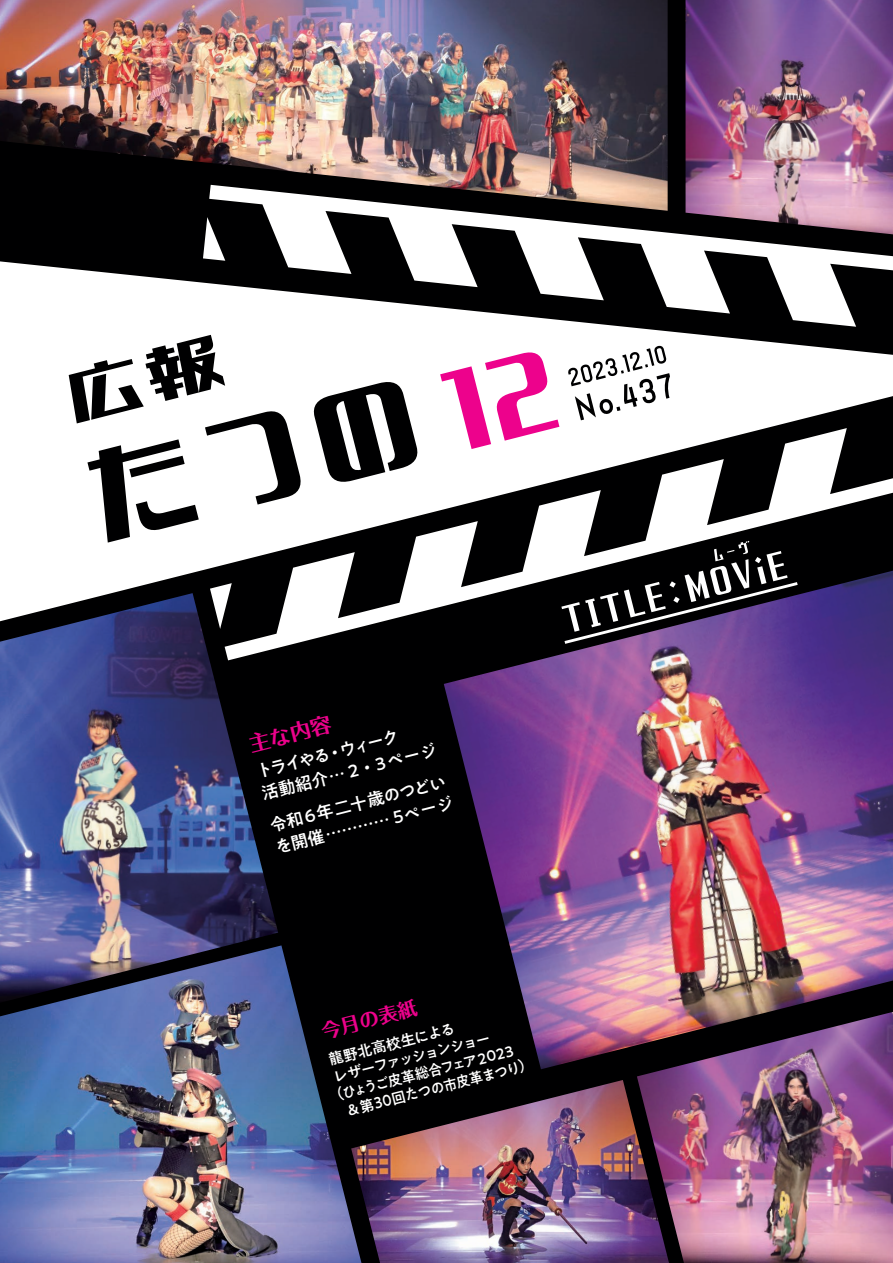
<style>
.page{position:relative;width:893px;height:1263px;background:#000001}
.page>*{position:absolute;margin:0;border:0;box-sizing:border-box;transform-origin:0 0}
.t1{font:700 21px "Folk Pro";color:#ed028c}
.t2{font:700 19.5px "Folk Pro";color:#ed028c}
.t3{font:500 17.25px/22.4px "PA1 Gothic Std N";color:#fff}
.t4{font:500 15px "PA1 Gothic Std N";color:#fff}
.s1{font-size:16.5px}
.s2{font-size:15.75px}
</style>
<div class="page">
<img style="left:0;top:0;width:668px;height:185px">
<img style="left:685px;top:0;width:208px;height:185px">
<img style="left:444px;top:660px;width:449px;height:409px">
<img style="left:0;top:621px;width:278px;height:324px">
<img style="left:0;top:945px;width:351px;height:318px">
<img style="left:637px;top:1012px;width:256px;height:251px">
<img style="left:351px;top:1080px;width:318px;height:183px">
<svg style="left:0;top:261px;width:893px;height:360px;fill:#fff"></svg>
<svg style="left:225px;top:428px;width:668px;height:232px"></svg>
<svg style="left:210px;top:583px;width:22px;height:46px"></svg>
<svg style="left:209px;top:185px;width:684px;height:142px"></svg>
<svg style="left:203px;top:217px;width:22px;height:44px"></svg>
<svg style="left:69px;top:335px;width:234px;height:208px"></svg>
<svg style="left:312px;top:380px;width:107px;height:104px"></svg>
<svg style="left:440px;top:351px;width:119px;height:98px"></svg>
<svg style="left:568px;top:345px;width:102px;height:75px"></svg>
<svg style="left:561px;top:541px;width:240px;height:105px"></svg>
<h1 class="t1" style="left:245px;top:726px;width:85px;rotate:-14deg">主な内容</h1>
<p class="t3" style="left:254px;top:762px;width:182px;rotate:-14deg">トライやる・ウィーク<br>活動紹介<span class="s1">…</span> 2・3ページ</p>
<p class="t3" style="left:268px;top:816px;width:185px;rotate:-14deg">令和６年二十歳のつどいを開催<span class="s1">…………</span> 5ページ</p>
<h2 class="t2" style="left:318px;top:1015px;width:99px;rotate:-14deg">今月の表紙</h2>
<p class="t4" style="left:327px;top:1051px;width:132px;rotate:-14deg">龍野北高校生による</p>
<p class="t4" style="left:331px;top:1068px;width:164px;rotate:-14deg">レザーファッションショー</p>
<p class="t4" style="left:326px;top:1088px;width:192px;rotate:-14deg">（ひょうご皮革総合フェア2023</p>
<p class="t4" style="left:346px;top:1101px;width:193px;rotate:-14deg">&amp; 第<span class="s2">30</span>回たつの市皮革まつり）</p>
</div>
